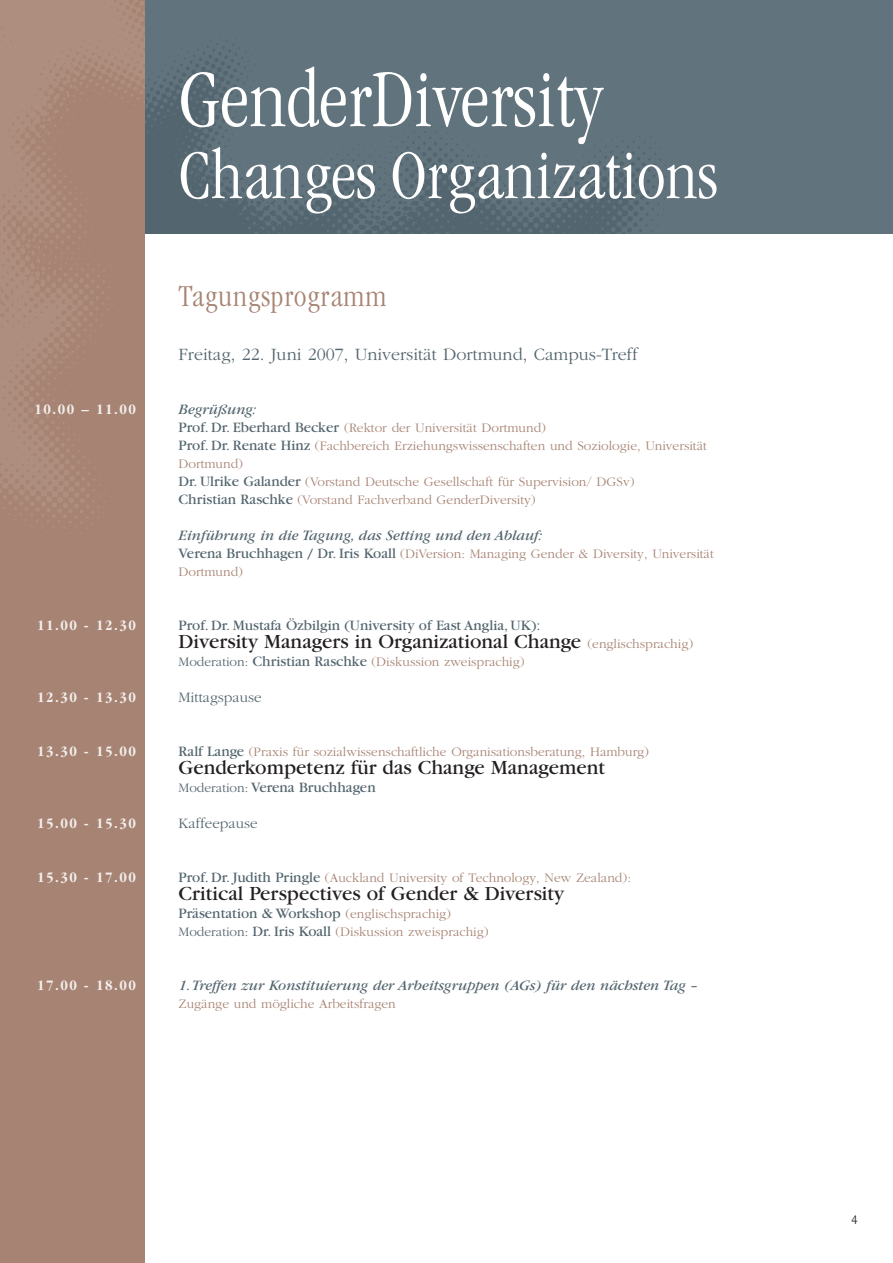
<style>
.page{position:relative;width:893px;height:1263px;background:#fff}
.page>*{position:absolute;margin:0;border:0;box-sizing:border-box;transform-origin:0 0}
.t1{font:300 condensed 84px "Garamond";letter-spacing:.005em;color:#fff}
.t2{font:300 condensed 72px "Garamond";letter-spacing:.005em;color:#fff}
.t3{font:300 condensed 31.5px "Garamond";letter-spacing:.03em;color:#a78373}
.t4{font:21px "Garamond";color:#231f20}
.t5{font:300 18px "Garamond";color:#53656e}
.t6{font:italic 15px "Garamond";color:#53656e}
.t7{font:15px "Garamond";color:#53656e}
.t8{font:700 condensed 15px "Garamond";letter-spacing:.1em;color:#f2eeeb}
.t9{font:300 15px "Garamond";color:#53656e}
.t10{font:300 13.5px/18px "Garamond";color:#a78373}
.t11{font:300 13.5px "Rotis Sans Serif";color:#231f20}
.s1{font-weight:400;font-size:15px;color:#53656e}
.s2{font-weight:300;font-size:13.5px;color:#a78373}
.s3{color:#53656e}
.s4{font-weight:300;font-size:13.5px}
</style>
<div class="page">
<div style="left:0;top:0;width:893px;height:234px;background:#61737c"></div>
<div style="left:0;top:0;width:145px;height:1263px;background:#a78373"></div>
<img style="left:0;top:0;width:145px;height:529px">
<h1 class="t1" style="left:179px;top:67px;width:426px">GenderDiversity</h1>
<h2 class="t2" style="left:179px;top:147px;width:541px">Changes Organizations</h2>
<h3 class="t3" style="left:179px;top:284px;width:209px">Tagungsprogramm</h3>
<h3 class="t5" style="left:179px;top:347px;width:461px">Freitag, 22. Juni 2007, Universität Dortmund, Campus-Treff</h3>
<p class="t8" style="left:35px;top:404px;width:103px">10.00 – 11.00</p>
<p class="t6" style="left:179px;top:404px;width:79px">Begrüßung:</p>
<p class="t10" style="left:179px;top:420px;width:530px"><span class="s1">Prof. Dr. Eberhard Becker</span> (Rektor der Universität Dortmund)<br><span class="s1">Prof. Dr. Renate Hinz</span> (Fachbereich Erziehungswissenschaften und Soziologie, Universität Dortmund)<br><span class="s1">Dr. Ulrike Galander</span> (Vorstand Deutsche Gesellschaft für Supervision/ DGSv)<br><span class="s1">Christian Raschke</span> (Vorstand Fachverband GenderDiversity)</p>
<p class="t6" style="left:179px;top:530px;width:365px">Einführung in die Tagung, das Setting und den Ablauf:</p>
<p class="t10" style="left:179px;top:546px;width:537px"><span class="s1">Verena Bruchhagen / Dr. Iris Koall</span> (DiVersion: Managing Gender &amp; Diversity, Universität<br>Dortmund)</p>
<p class="t8" style="left:37px;top:620px;width:100px">11.00 - 12.30</p>
<p class="t8" style="left:37px;top:692px;width:100px">12.30 - 13.30</p>
<p class="t7" style="left:179px;top:620px;width:363px">Prof. Dr. Mustafa Özbilgin (University of East Anglia, UK):</p>
<h3 class="t4" style="left:179px;top:634px;width:516px">Diversity Managers in Organizational Change <span class="s2">(englischsprachig)</span></h3>
<p class="t10" style="left:179px;top:654px;width:348px"><span class="s3">Moderation:</span> <span class="s1">Christian Raschke</span> (Diskussion zweisprachig)</p>
<p class="t9" style="left:179px;top:691px;width:85px">Mittagspause</p>
<p class="t8" style="left:37px;top:746px;width:100px">13.30 - 15.00</p>
<p class="t8" style="left:37px;top:818px;width:100px">15.00 - 15.30</p>
<p class="t10" style="left:179px;top:744px;width:472px"><span class="s1">Ralf Lange</span> (Praxis für sozialwissenschaftliche Organisationsberatung, Hamburg)</p>
<h3 class="t4" style="left:179px;top:760px;width:428px">Genderkompetenz für das Change Management</h3>
<p class="t7" style="left:179px;top:782px;width:199px"><span class="s4">Moderation:</span> Verena Bruchhagen</p>
<p class="t9" style="left:179px;top:817px;width:81px">Kaffeepause</p>
<p class="t8" style="left:37px;top:872px;width:100px">15.30 - 17.00</p>
<p class="t10" style="left:179px;top:870px;width:454px"><span class="s1">Prof. Dr. Judith Pringle</span> (Auckland University of Technology, New Zealand):</p>
<h3 class="t4" style="left:179px;top:886px;width:387px">Critical Perspectives of Gender &amp; Diversity</h3>
<p class="t7" style="left:179px;top:908px;width:274px">Präsentation &amp; Workshop <span class="s2">(englischsprachig)</span></p>
<p class="t10" style="left:179px;top:924px;width:311px"><span class="s3">Moderation:</span> <span class="s1">Dr. Iris Koall</span> (Diskussion zweisprachig)</p>
<p class="t8" style="left:37px;top:980px;width:100px">17.00 - 18.00</p>
<p class="t6" style="left:179px;top:980px;width:521px">1.Treffen zur Konstituierung der Arbeitsgruppen (AGs) für den nächsten Tag –</p>
<p class="t10" style="left:179px;top:996px;width:219px">Zugänge und mögliche Arbeitsfragen</p>
<p class="t11" style="left:851px;top:1215px;width:8px">4</p>
</div>
